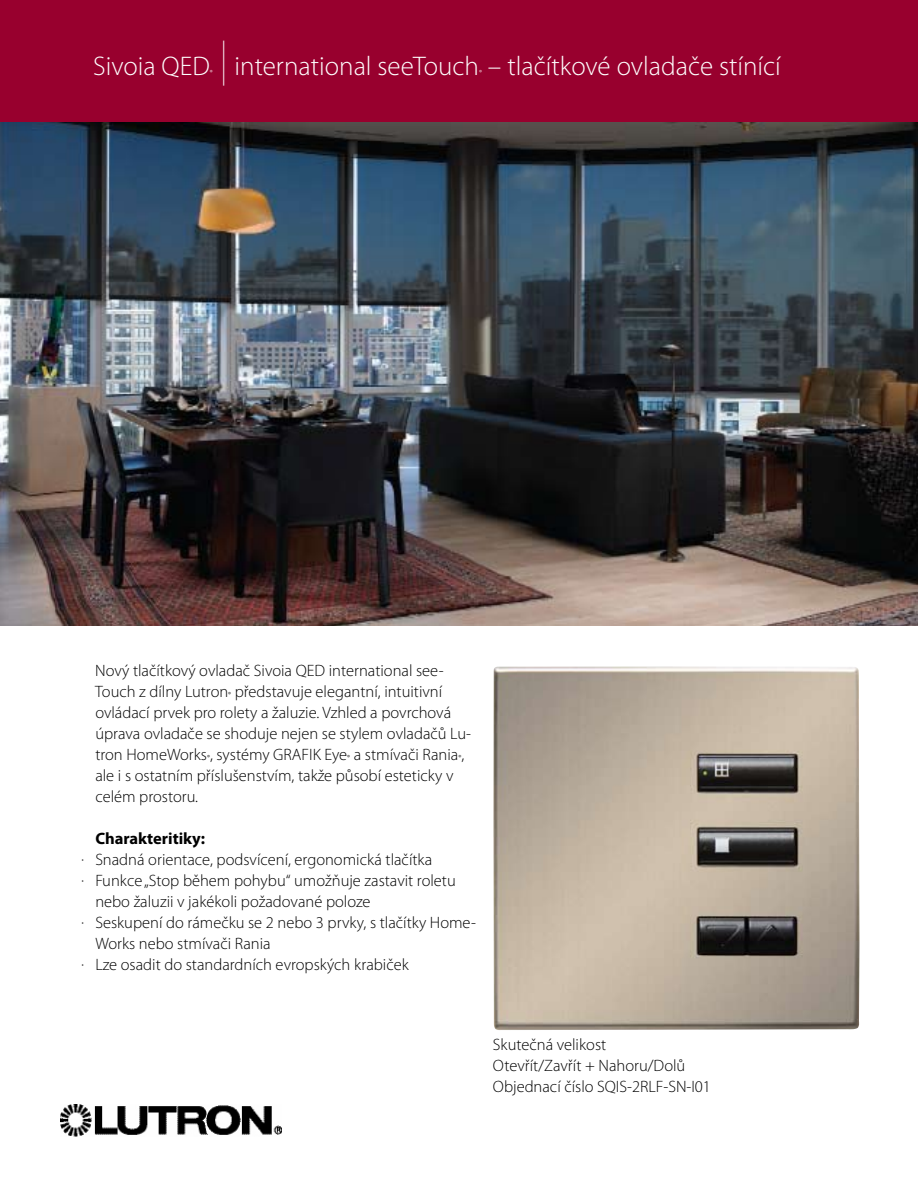
<style>
.page{position:relative;width:918px;height:1188px;background:#fff}
.page>*{position:absolute;margin:0;border:0;box-sizing:border-box;transform-origin:0 0}
.t1{font:300 27px "Myriad Pro";color:#fff}
.t2{font:300 16.5px/21px "Myriad Pro";color:#000}
.t3{font:700 16.5px "Myriad Pro";color:#000}
.t4{font:300 7.5px "Myriad Pro";color:#fff}
.s1{font-family:"Helvetica Neue LT Std";font-weight:200;font-size:45px}
.s2{font-size:7.5px}
</style>
<div class="page">
<img style="left:0;top:122px;width:918px;height:504px">
<div style="left:0;top:0;width:918px;height:122px;background:#98002e"></div>
<img style="left:493px;top:666px;width:367px;height:364px">
<img style="left:60px;top:1105px;width:221px;height:32px">
<h1 class="t1" style="left:93px;top:49px;width:689px">Sivoia QED <span class="s1">|</span> international seeTouch – tlačítkové ovladače stínící</h1>
<p class="t4" style="left:210px;top:67px;width:4px">®</p>
<p class="t4" style="left:479px;top:67px;width:4px">®</p>
<p class="t2" style="left:95px;top:660px;width:377px">Nový tlačítkový ovladač Sivoia QED international see-Touch z dílny Lutron<span class="s2">®</span> představuje elegantní, intuitivní ovládací prvek pro rolety a žaluzie. Vzhled a povrchová úprava ovladače se shoduje nejen se stylem ovladačů Lu&shy;tron HomeWorks<span class="s2">®</span>, systémy GRAFIK Eye<span class="s2">®</span> a stmívači Rania<span class="s2">®</span>, ale i s ostatním příslušenstvím, takže působí esteticky v celém prostoru.</p>
<p class="t3" style="left:95px;top:828px;width:111px">Charakteritiky:</p>
<p class="t2" style="left:82px;top:849px;width:352px"><sup>•</sup> Snadná orientace, podsvícení, ergonomická tlačítka</p>
<p class="t2" style="left:95px;top:870px;width:362px;text-indent:-14px"><sup>•</sup> Funkce „Stop během pohybu“ umožňuje zastavit roletu nebo žaluzii v jakékoli požadované poloze</p>
<p class="t2" style="left:95px;top:912px;width:382px;text-indent:-14px"><sup>•</sup> Seskupení do rámečku se 2 nebo 3 prvky, s tlačítky Home-<br>Works nebo stmívači Rania</p>
<p class="t2" style="left:82px;top:954px;width:328px"><sup>•</sup> Lze osadit do standardních evropských krabiček</p>
<p class="t2" style="left:493px;top:1034px;width:220px">Skutečná velikost<br>Otevřít/Zavřít + Nahoru/Dolů<br>Objednací číslo SQIS-2RLF-SN-I01</p>
</div>
